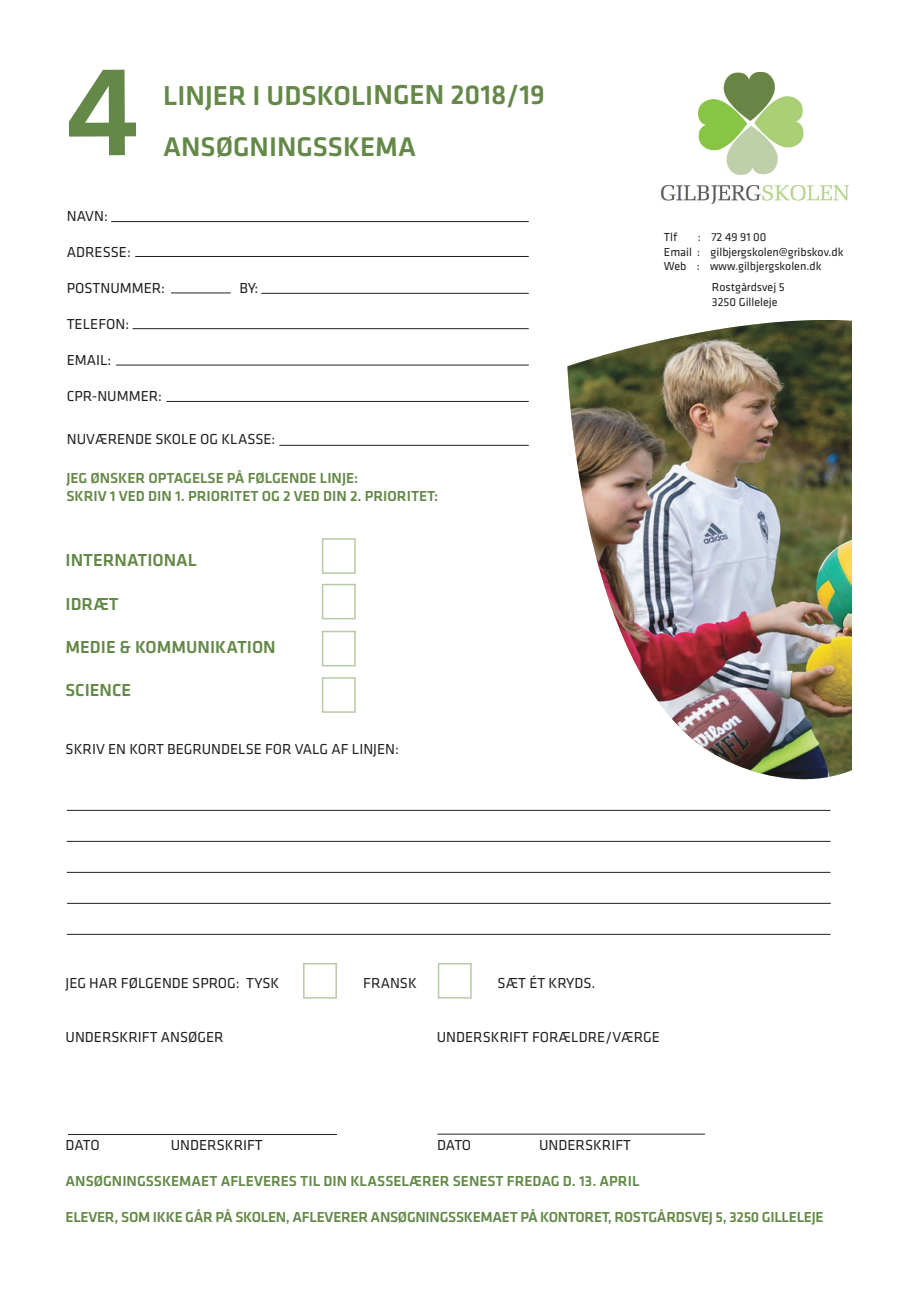
<style>
.page{position:relative;width:919px;height:1289px;background:#fff}
.page>*{position:absolute;margin:0;border:0;box-sizing:border-box;transform-origin:0 0}
.t1{font:500 132.15px "Klavika";color:#638847}
.t2{font:500 28.35px "Klavika";letter-spacing:-.005em;color:#638847}
.t3{font:500 27.9px "Klavika";color:#638847}
.t4{font:500 18px "Klavika";color:#638847}
.t5{font:15px "Klavika";color:#231f20}
.t6{font:500 15px/18px "Klavika";color:#638847}
.t7{font:500 15px "Klavika";letter-spacing:-.02em;color:#638847}
.t8{font:12px/14.4px "Klavika";color:#231f20}
</style>
<div class="page">
<img style="left:661px;top:185px;width:187px;height:19px">
<img style="left:699px;top:73px;width:105px;height:102px">
<hr style="left:111px;top:221px;width:417px;height:1px;background:#231f20">
<hr style="left:279px;top:445px;width:249px;height:1px;background:#231f20">
<hr style="left:166px;top:401px;width:362px;height:1px;background:#231f20">
<hr style="left:116px;top:365px;width:412px;height:1px;background:#231f20">
<hr style="left:132px;top:328px;width:396px;height:1px;background:#231f20">
<hr style="left:261px;top:293px;width:267px;height:1px;background:#231f20">
<hr style="left:135px;top:256px;width:393px;height:1px;background:#231f20">
<hr style="left:171px;top:293px;width:60px;height:1px;background:#231f20">
<hr style="left:67px;top:810px;width:763px;height:1px;background:#231f20">
<hr style="left:67px;top:903px;width:763px;height:1px;background:#231f20">
<hr style="left:67px;top:872px;width:763px;height:1px;background:#231f20">
<hr style="left:67px;top:841px;width:763px;height:1px;background:#231f20">
<hr style="left:67px;top:934px;width:763px;height:1px;background:#231f20">
<img style="left:567px;top:320px;width:285px;height:491px">
<div style="left:322px;top:538px;width:34px;height:36px;border:2px solid #b8c9a5"></div>
<div style="left:322px;top:583px;width:34px;height:36px;border:2px solid #b8c9a5"></div>
<div style="left:322px;top:630px;width:34px;height:36px;border:2px solid #b8c9a5"></div>
<div style="left:322px;top:677px;width:34px;height:35px;border:2px solid #b8c9a5"></div>
<div style="left:303px;top:963px;width:34px;height:35px;border:2px solid #b8c9a5"></div>
<div style="left:438px;top:963px;width:33px;height:35px;border:2px solid #b8c9a5"></div>
<hr style="left:68px;top:1134px;width:269px;height:1px;background:#231f20">
<hr style="left:437px;top:1133px;width:268px;height:1px;background:#231f20">
<h1 class="t1" style="left:65px;top:40px;width:77px">4</h1>
<h2 class="t2" style="left:163px;top:80px;width:383px">LINJER I UDSKOLINGEN 2018/19</h2>
<h3 class="t3" style="left:163px;top:132px;width:254px">ANSØGNINGSSKEMA</h3>
<p class="t5" style="left:67px;top:207px;width:43px">NAVN:</p>
<p class="t5" style="left:67px;top:243px;width:66px">ADRESSE:</p>
<p class="t5" style="left:67px;top:279px;width:100px">POSTNUMMER:</p>
<p class="t5" style="left:239px;top:279px;width:21px">BY:</p>
<p class="t5" style="left:67px;top:315px;width:64px">TELEFON:</p>
<p class="t5" style="left:67px;top:351px;width:46px">EMAIL:</p>
<p class="t5" style="left:67px;top:387px;width:97px">CPR-NUMMER:</p>
<p class="t5" style="left:67px;top:431px;width:210px">NUVÆRENDE SKOLE OG KLASSE:</p>
<p class="t6" style="left:66px;top:469px;width:373px">JEG ØNSKER OPTAGELSE PÅ FØLGENDE LINJE:<br>SKRIV 1 VED DIN 1. PRIORITET OG 2 VED DIN 2. PRIORITET:</p>
<p class="t4" style="left:66px;top:550px;width:133px">INTERNATIONAL</p>
<p class="t4" style="left:66px;top:593px;width:55px">IDRÆT</p>
<p class="t4" style="left:66px;top:637px;width:212px">MEDIE &amp; KOMMUNIKATION</p>
<p class="t4" style="left:66px;top:680px;width:67px">SCIENCE</p>
<p class="t5" style="left:66px;top:740px;width:335px">SKRIV EN KORT BEGRUNDELSE FOR VALG AF LINJEN:</p>
<p class="t8" style="left:663px;top:230px;width:15px">Tlf</p>
<p class="t8" style="left:663px;top:230px;width:181px;text-indent:34px">: 72 49 91 00<br>Email : gilbjergskolen@gribskov.dk<br>Web : www.gilbjergskolen.dk</p>
<p class="t8" style="left:711px;top:280px;width:74px">Rostgårdsvej 5<br>3250 Gilleleje</p>
<p class="t5" style="left:66px;top:974px;width:215px">JEG HAR FØLGENDE SPROG: TYSK</p>
<p class="t5" style="left:363px;top:974px;width:55px">FRANSK</p>
<p class="t5" style="left:497px;top:974px;width:99px">SÆT ÉT KRYDS.</p>
<p class="t5" style="left:66px;top:1028px;width:160px">UNDERSKRIFT ANSØGER</p>
<p class="t5" style="left:437px;top:1028px;width:224px">UNDERSKRIFT FORÆLDRE/VÆRGE</p>
<p class="t5" style="left:66px;top:1136px;width:36px">DATO</p>
<p class="t5" style="left:171px;top:1136px;width:93px">UNDERSKRIFT</p>
<p class="t5" style="left:437px;top:1136px;width:36px">DATO</p>
<p class="t5" style="left:539px;top:1136px;width:93px">UNDERSKRIFT</p>
<p class="t6" style="left:66px;top:1172px;width:575px">ANSØGNINGSSKEMAET AFLEVERES TIL DIN KLASSELÆRER SENEST FREDAG D. 13. APRIL</p>
<p class="t7" style="left:66px;top:1208px;width:759px">ELEVER, SOM IKKE GÅR PÅ SKOLEN, AFLEVERER ANSØGNINGSSKEMAET PÅ KONTORET, ROSTGÅRDSVEJ 5, 3250 GILLELEJE</p>
</div>
